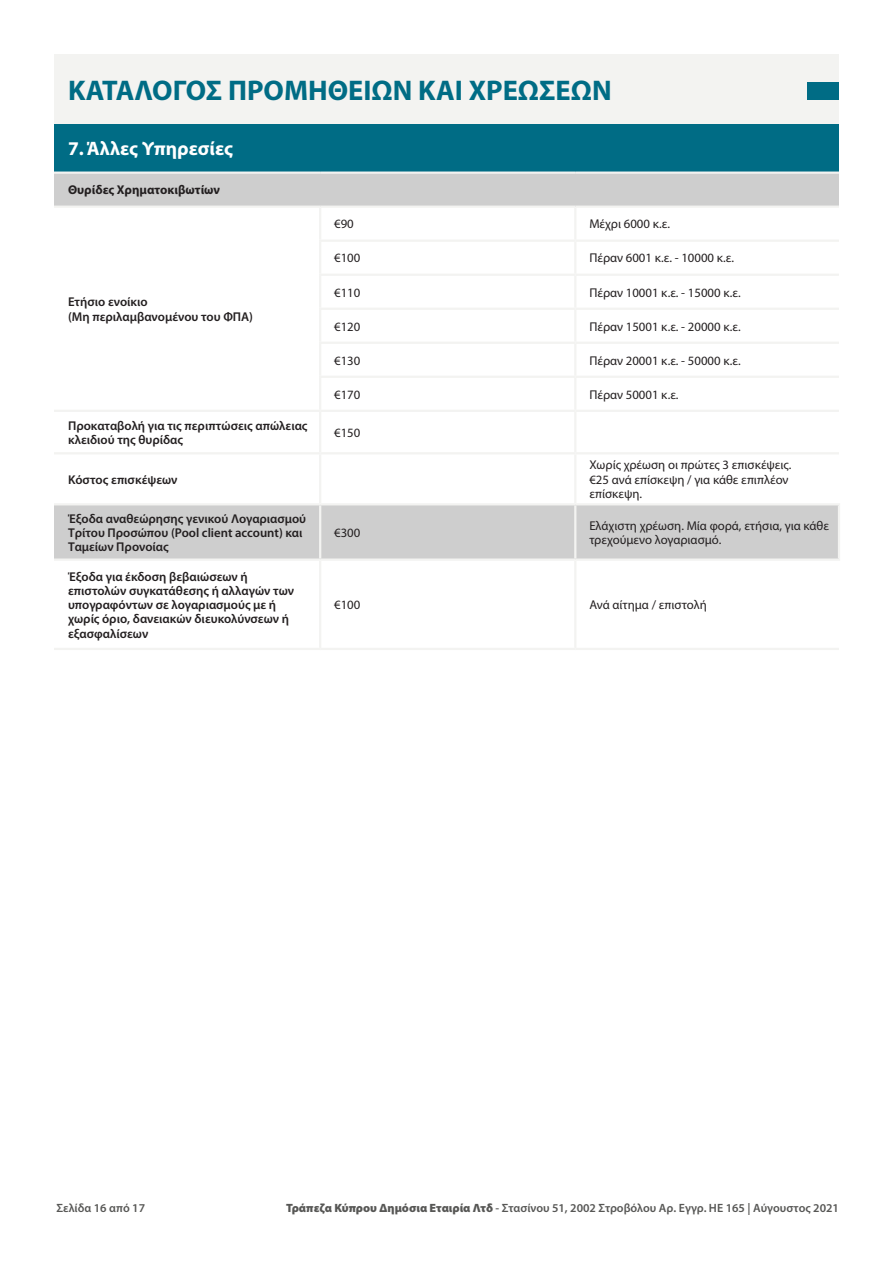
<style>
.page{position:relative;width:893px;height:1263px;background:#fff}
.page>*{position:absolute;margin:0;border:0;box-sizing:border-box;transform-origin:0 0}
.t1{font:700 28.5px "Myriad Pro";color:#006c85}
.t2{font:700 19.5px "Myriad Pro";color:#fff}
.t3{font:600 12.75px/14.2px "Myriad Pro";color:#231f20}
.t4{font:12.75px/14.2px "Myriad Pro";color:#231f20}
.t5{font:700 12.75px "Myriad Pro";color:#231f20}
.t6{font:600 12px "Myriad Pro";color:#575755}
.s1{font-weight:900}
</style>
<div class="page">
<div style="left:54px;top:54px;width:785px;height:70px;background:#f3f3f1"></div>
<div style="left:54px;top:124px;width:785px;height:49px;background:#006c85"></div>
<div style="left:54px;top:173px;width:785px;height:34px;background:#cecece"></div>
<div style="left:54px;top:505px;width:784px;height:53px;background:#cecece"></div>
<hr style="left:54px;top:172px;width:266px;height:2px;background:#f3f3f1">
<hr style="left:320px;top:172px;width:255px;height:2px;background:#f3f3f1">
<hr style="left:575px;top:172px;width:264px;height:2px;background:#f3f3f1">
<hr style="left:54px;top:206px;width:266px;height:2px;background:#f3f3f1">
<hr style="left:320px;top:206px;width:255px;height:2px;background:#f3f3f1">
<hr style="left:319px;top:208px;width:2px;height:32px;background:#f3f3f1">
<hr style="left:575px;top:206px;width:264px;height:2px;background:#f3f3f1">
<hr style="left:574px;top:208px;width:2px;height:32px;background:#f3f3f1">
<hr style="left:319px;top:240px;width:256px;height:2px;background:#f3f3f1">
<hr style="left:319px;top:242px;width:2px;height:32px;background:#f3f3f1">
<hr style="left:575px;top:240px;width:264px;height:2px;background:#f3f3f1">
<hr style="left:574px;top:242px;width:2px;height:32px;background:#f3f3f1">
<hr style="left:319px;top:274px;width:256px;height:2px;background:#f3f3f1">
<hr style="left:319px;top:276px;width:2px;height:32px;background:#f3f3f1">
<hr style="left:575px;top:274px;width:264px;height:2px;background:#f3f3f1">
<hr style="left:574px;top:276px;width:2px;height:32px;background:#f3f3f1">
<hr style="left:319px;top:308px;width:256px;height:2px;background:#f3f3f1">
<hr style="left:319px;top:310px;width:2px;height:32px;background:#f3f3f1">
<hr style="left:575px;top:308px;width:264px;height:2px;background:#f3f3f1">
<hr style="left:574px;top:310px;width:2px;height:32px;background:#f3f3f1">
<hr style="left:319px;top:342px;width:256px;height:2px;background:#f3f3f1">
<hr style="left:319px;top:344px;width:2px;height:32px;background:#f3f3f1">
<hr style="left:575px;top:342px;width:264px;height:2px;background:#f3f3f1">
<hr style="left:574px;top:344px;width:2px;height:32px;background:#f3f3f1">
<hr style="left:319px;top:376px;width:256px;height:2px;background:#f3f3f1">
<hr style="left:319px;top:378px;width:2px;height:32px;background:#f3f3f1">
<hr style="left:575px;top:376px;width:264px;height:2px;background:#f3f3f1">
<hr style="left:574px;top:378px;width:2px;height:32px;background:#f3f3f1">
<hr style="left:54px;top:410px;width:266px;height:2px;background:#f3f3f1">
<hr style="left:320px;top:410px;width:255px;height:2px;background:#f3f3f1">
<hr style="left:319px;top:412px;width:2px;height:40px;background:#f3f3f1">
<hr style="left:575px;top:410px;width:264px;height:2px;background:#f3f3f1">
<hr style="left:574px;top:412px;width:2px;height:40px;background:#f3f3f1">
<hr style="left:54px;top:452px;width:266px;height:2px;background:#f3f3f1">
<hr style="left:320px;top:452px;width:255px;height:2px;background:#f3f3f1">
<hr style="left:319px;top:454px;width:2px;height:49px;background:#f3f3f1">
<hr style="left:575px;top:452px;width:264px;height:2px;background:#f3f3f1">
<hr style="left:574px;top:454px;width:2px;height:49px;background:#f3f3f1">
<hr style="left:319px;top:561px;width:2px;height:87px;background:#f3f3f1">
<hr style="left:574px;top:561px;width:2px;height:87px;background:#f3f3f1">
<hr style="left:54px;top:648px;width:266px;height:2px;background:#f3f3f1">
<hr style="left:320px;top:648px;width:255px;height:2px;background:#f3f3f1">
<hr style="left:575px;top:648px;width:264px;height:2px;background:#f3f3f1">
<hr style="left:54px;top:503px;width:266px;height:2px;background:#f3f3f1">
<hr style="left:320px;top:503px;width:255px;height:2px;background:#f3f3f1">
<hr style="left:575px;top:503px;width:265px;height:2px;background:#f3f3f1">
<hr style="left:319px;top:505px;width:2px;height:53px;background:#f3f3f1">
<hr style="left:574px;top:505px;width:2px;height:53px;background:#f3f3f1">
<hr style="left:838px;top:505px;width:2px;height:53px;background:#f3f3f1">
<hr style="left:54px;top:558px;width:266px;height:3px;background:#f3f3f1">
<hr style="left:320px;top:558px;width:255px;height:3px;background:#f3f3f1">
<hr style="left:575px;top:558px;width:265px;height:3px;background:#f3f3f1">
<div style="left:808px;top:82px;width:31px;height:17px;background:#006c85"></div>
<h1 class="t1" style="left:68px;top:74px;width:545px">ΚΑΤΑΛΟΓΟΣ ΠΡΟΜΗΘΕΙΩΝ ΚΑΙ ΧΡΕΩΣΕΩΝ</h1>
<h2 class="t2" style="left:68px;top:138px;width:166px">7. Άλλες Υπηρεσίες</h2>
<p class="t5" style="left:68px;top:183px;width:154px">Θυρίδες Χρηματοκιβωτίων</p>
<p class="t3" style="left:68px;top:295px;width:187px">Ετήσιο ενοίκιο<br>(Μη περιλαμβανομένου του ΦΠΑ)</p>
<p class="t4" style="left:334px;top:217px;width:21px">€90</p>
<p class="t4" style="left:589px;top:217px;width:82px">Μέχρι 6000 κ.ε.</p>
<p class="t4" style="left:334px;top:251px;width:28px">€100</p>
<p class="t4" style="left:589px;top:251px;width:146px">Πέραν 6001 κ.ε. - 10000 κ.ε.</p>
<p class="t4" style="left:334px;top:285px;width:28px">€110</p>
<p class="t4" style="left:589px;top:285px;width:153px">Πέραν 10001 κ.ε. - 15000 κ.ε.</p>
<p class="t4" style="left:334px;top:319px;width:28px">€120</p>
<p class="t4" style="left:589px;top:319px;width:153px">Πέραν 15001 κ.ε. - 20000 κ.ε.</p>
<p class="t4" style="left:334px;top:353px;width:28px">€130</p>
<p class="t4" style="left:589px;top:353px;width:153px">Πέραν 20001 κ.ε. - 50000 κ.ε.</p>
<p class="t4" style="left:334px;top:387px;width:28px">€170</p>
<p class="t4" style="left:589px;top:387px;width:91px">Πέραν 50001 κ.ε.</p>
<p class="t3" style="left:68px;top:418px;width:241px">Προκαταβολή για τις περιπτώσεις απώλειας κλειδιού της θυρίδας</p>
<p class="t4" style="left:334px;top:425px;width:28px">€150</p>
<p class="t3" style="left:68px;top:472px;width:111px">Κόστος επισκέψεων</p>
<p class="t4" style="left:589px;top:458px;width:204px">Χωρίς χρέωση οι πρώτες 3 επισκέψεις. €25 ανά επίσκεψη / για κάθε επιπλέον επίσκεψη.</p>
<p class="t3" style="left:68px;top:511px;width:240px">Έξοδα αναθεώρησης γενικού Λογαριασμού<br>Τρίτου Προσώπου (Pool client account) και<br>Ταμείων Προνοίας</p>
<p class="t3" style="left:68px;top:569px;width:228px">Έξοδα για έκδοση βεβαιώσεων ή επιστολών συγκατάθεσης ή αλλαγών των υπογραφόντων σε λογαριασμούς με ή χωρίς όριο, δανειακών διευκολύνσεων ή εξασφαλίσεων</p>
<p class="t4" style="left:334px;top:525px;width:28px">€300</p>
<p class="t4" style="left:589px;top:518px;width:241px">Ελάχιστη χρέωση. Μία φορά, ετήσια, για κάθε τρεχούμενο λογαριασμό.</p>
<p class="t4" style="left:334px;top:597px;width:28px">€100</p>
<p class="t4" style="left:589px;top:597px;width:119px">Ανά αίτημα / επιστολή</p>
<p class="t6" style="left:56px;top:1201px;width:90px">Σελίδα 16 από 17</p>
<p class="t6" style="left:286px;top:1201px;width:554px"><span class="s1">Τράπεζα Κύπρου Δημόσια Εταιρία Λτδ</span> - Στασίνου 51, 2002 Στροβόλου Αρ. Εγγρ. ΗΕ 165 | Αύγουστος 2021</p>
</div>
